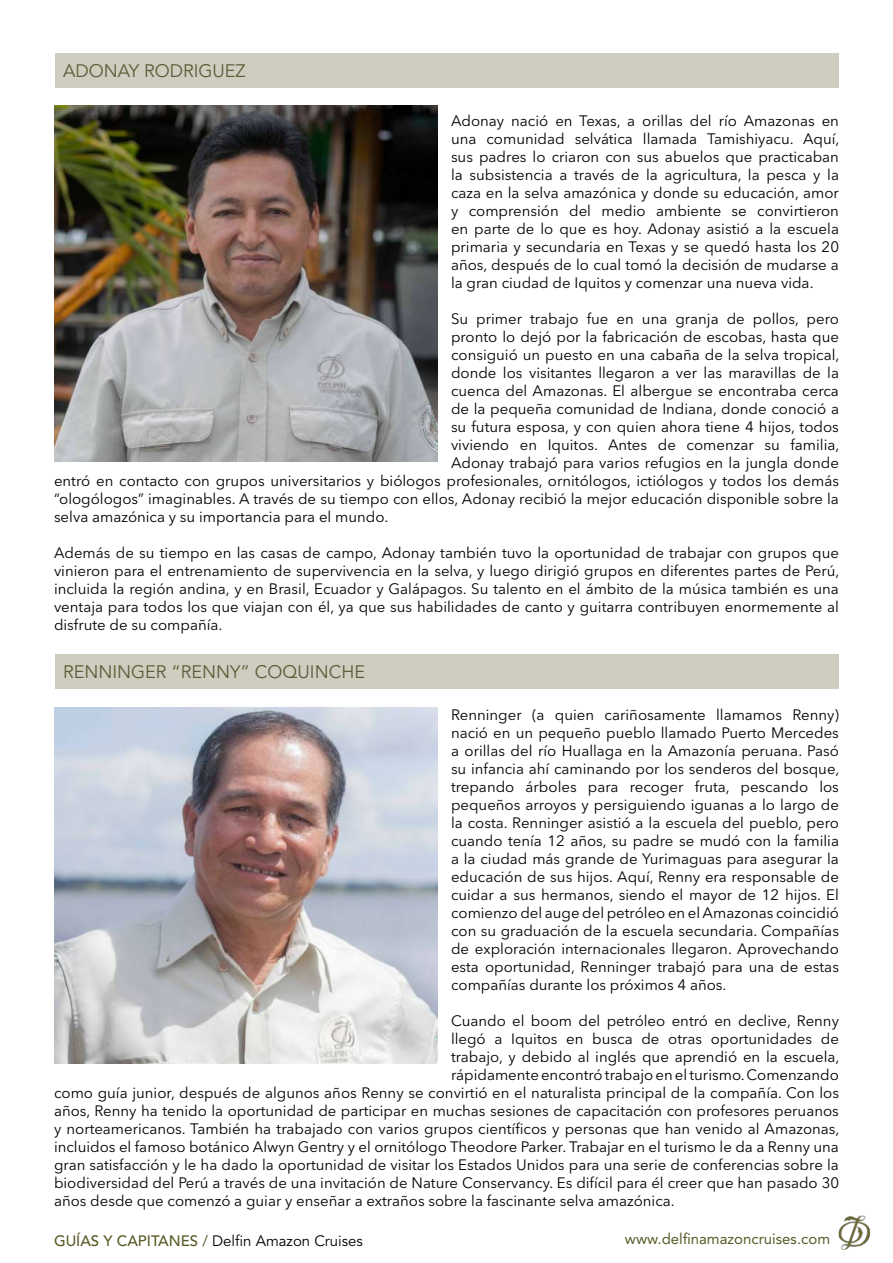
<style>
.page{position:relative;width:893px;height:1263px;background:#fff}
.page>*{position:absolute;margin:0;border:0;box-sizing:border-box;transform-origin:0 0}
.t1{font:18px "Avenir LT Std";color:#5e5c38}
.t2{font:15px/18px "Avenir Next LT Pro";color:#000;text-align:justify}
.t3{font:15px "Avenir LT Std";color:#000}
.t4{font:15px "Avenir LT Std";color:#5b5a29}
.s1{font-weight:500;color:#5b5a29}
.s2{color:#5b5a29}
</style>
<div class="page">
<img style="left:838px;top:1215px;width:33px;height:35px">
<div style="left:55px;top:53px;width:783px;height:35px;background:#cecdbf"></div>
<div style="left:55px;top:654px;width:783px;height:34px;background:#cecdbf"></div>
<img style="left:54px;top:105px;width:383px;height:356px">
<img style="left:54px;top:707px;width:383px;height:356px">
<p class="t1" style="left:63px;top:61px;width:184px">ADONAY RODRIGUEZ</p>
<p class="t2" style="left:451px;top:112px;width:390px">Adonay nació en Texas, a orillas del río Amazonas en una comunidad selvática llamada Tamishiyacu. Aquí, sus padres lo criaron con sus abuelos que practicaban la subsistencia a través de la agricultura, la pesca y la caza en la selva amazónica y donde su educación, amor y comprensión del medio ambiente se convirtieron en parte de lo que es hoy. Adonay asistió a la escuela primaria y secundaria en Texas y se quedó hasta los 20 años, después de lo cual tomó la decisión de mudarse a la gran ciudad de Iquitos y comenzar una nueva vida.</p>
<p class="t2" style="left:451px;top:310px;width:389px">Su primer trabajo fue en una granja de pollos, pero</p>
<p class="t2" style="left:451px;top:328px;width:389px">pronto lo dejó por la fabricación de escobas, hasta que</p>
<p class="t2" style="left:451px;top:346px;width:390px">consiguió un puesto en una cabaña de la selva tropical,</p>
<p class="t2" style="left:451px;top:364px;width:389px">donde los visitantes llegaron a ver las maravillas de la</p>
<p class="t2" style="left:451px;top:382px;width:389px">cuenca del Amazonas. El albergue se encontraba cerca</p>
<p class="t2" style="left:451px;top:400px;width:390px">de la pequeña comunidad de Indiana, donde conoció a</p>
<p class="t2" style="left:451px;top:418px;width:389px">su futura esposa, y con quien ahora tiene 4 hijos, todos</p>
<p class="t2" style="left:451px;top:436px;width:390px">viviendo en Iquitos. Antes de comenzar su familia,</p>
<p class="t2" style="left:451px;top:454px;width:389px">Adonay trabajó para varios refugios en la jungla donde</p>
<p class="t2" style="left:54px;top:472px;width:786px">entró en contacto con grupos universitarios y biólogos profesionales, ornitólogos, ictiólogos y todos los demás</p>
<p class="t2" style="left:54px;top:490px;width:786px">“ologólogos” imaginables. A través de su tiempo con ellos, Adonay recibió la mejor educación disponible sobre la</p>
<p class="t2" style="left:54px;top:508px;width:336px">selva amazónica y su importancia para el mundo.</p>
<p class="t2" style="left:54px;top:544px;width:787px">Además de su tiempo en las casas de campo, Adonay también tuvo la oportunidad de trabajar con grupos que vinieron para el entrenamiento de supervivencia en la selva, y luego dirigió grupos en diferentes partes de Perú, incluida la región andina, y en Brasil, Ecuador y Galápagos. Su talento en el ámbito de la música también es una ventaja para todos los que viajan con él, ya que sus habilidades de canto y guitarra contribuyen enormemente al disfrute de su compañía.</p>
<p class="t1" style="left:63px;top:662px;width:303px">RENNINGER “RENNY” COQUINCHE</p>
<p class="t2" style="left:451px;top:706px;width:390px">Renninger (a quien cariñosamente llamamos Renny) nació en un pequeño pueblo llamado Puerto Mercedes a orillas del río Huallaga en la Amazonía peruana. Pasó su infancia ahí caminando por los senderos del bosque, trepando árboles para recoger fruta, pescando los pequeños arroyos y persiguiendo iguanas a lo largo de la costa. Renninger asistió a la escuela del pueblo, pero cuando tenía 12 años, su padre se mudó con la familia a la ciudad más grande de Yurimaguas para asegurar la educación de sus hijos. Aquí, Renny era responsable de cuidar a sus hermanos, siendo el mayor de 12 hijos. El comienzo del auge del petróleo en el Amazonas coincidió con su graduación de la escuela secundaria. Compañías de exploración internacionales llegaron. Aprovechando esta oportunidad, Renninger trabajó para una de estas compañías durante los próximos 4 años.</p>
<p class="t2" style="left:451px;top:1012px;width:389px">Cuando el boom del petróleo entró en declive, Renny</p>
<p class="t2" style="left:451px;top:1030px;width:389px">llegó a Iquitos en busca de otras oportunidades de</p>
<p class="t2" style="left:451px;top:1048px;width:390px">trabajo, y debido al inglés que aprendió en la escuela,</p>
<p class="t2" style="left:451px;top:1066px;width:389px">rápidamente encontró trabajo en el turismo. Comenzando</p>
<p class="t2" style="left:54px;top:1084px;width:786px">como guía junior, después de algunos años Renny se convirtió en el naturalista principal de la compañía. Con los</p>
<p class="t2" style="left:54px;top:1102px;width:786px">años, Renny ha tenido la oportunidad de participar en muchas sesiones de capacitación con profesores peruanos</p>
<p class="t2" style="left:54px;top:1120px;width:787px">y norteamericanos. También ha trabajado con varios grupos científicos y personas que han venido al Amazonas,</p>
<p class="t2" style="left:54px;top:1138px;width:786px">incluidos el famoso botánico Alwyn Gentry y el ornitólogo Theodore Parker. Trabajar en el turismo le da a Renny una</p>
<p class="t2" style="left:54px;top:1156px;width:786px">gran satisfacción y le ha dado la oportunidad de visitar los Estados Unidos para una serie de conferencias sobre la</p>
<p class="t2" style="left:54px;top:1174px;width:787px">biodiversidad del Perú a través de una invitación de Nature Conservancy. Es difícil para él creer que han pasado 30</p>
<p class="t2" style="left:54px;top:1192px;width:622px">años desde que comenzó a guiar y enseñar a extraños sobre la fascinante selva amazónica.</p>
<p class="t3" style="left:54px;top:1232px;width:310px"><span class="s1">GUÍAS Y CAPITANES</span> <span class="s2">/</span> Delfin Amazon Cruises</p>
<p class="t4" style="left:625px;top:1230px;width:207px">www.delfinamazoncruises.com</p>
</div>
